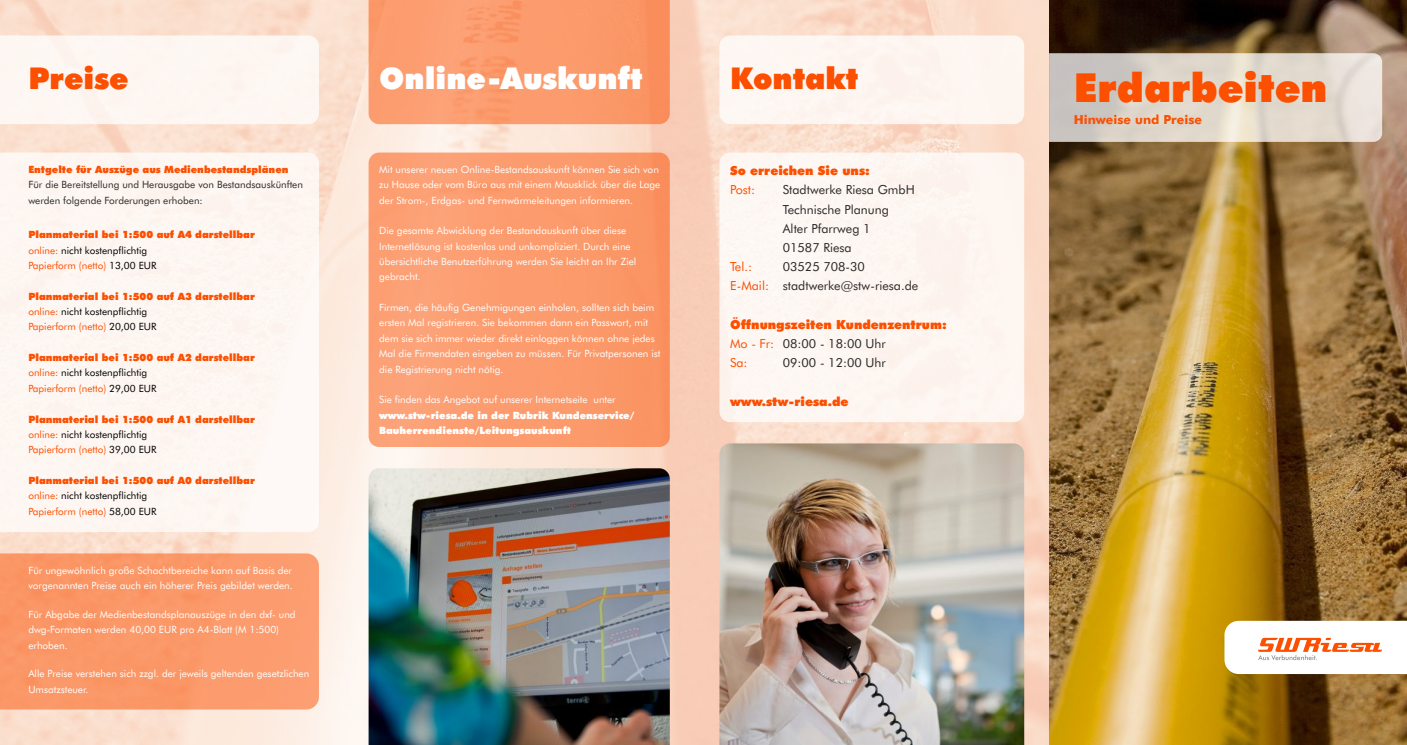
<style>
.page{position:relative;width:1407px;height:745px;background:#fff}
.page>*{position:absolute;margin:0;border:0;box-sizing:border-box;transform-origin:0 0}
.t1{font:900 40px "Futura BT";color:#fc4f00}
.t2{font:900 30px "Futura BT";color:#fff}
.t3{font:900 30px "Futura BT";color:#fc4f00}
.t4{font:12.5px/19.1px "Futura BT";color:#2b2929}
.t5{font:900 12.5px "Futura BT";color:#fc4f00}
.t6{font:12.5px/19.1px "Futura BT";color:#fc4f00}
.t7{font:700 12.5px "Futura BT";color:#fc4f00}
.t8{font:10px/15.4px "Futura BT";color:#fff}
.t9{font:900 10px/15.4px "Futura BT";color:#fc4f00}
.t10{font:10px/15.4px "Futura BT";color:#2b2929}
.t11{font:900 10px/15.4px "Futura BT";color:#fff}
.s1{font-weight:400}
.s2{font-weight:400;color:#000}
</style>
<div class="page">
<img style="left:0;top:0;width:1407px;height:744px">
<div style="left:0;top:35px;width:319px;height:89px;background:#fdf6f2"></div>
<div style="left:0;top:152px;width:319px;height:379px;background:#fdf6f2"></div>
<svg style="left:0;top:553px;width:319px;height:156px;background:#fb9869"></svg>
<div style="left:719px;top:35px;width:305px;height:89px;background:#fdf6f1;border-radius:11px"></div>
<div style="left:719px;top:152px;width:305px;height:270px;background:#fdf6f2;border-radius:11px"></div>
<svg style="left:1049px;top:53px;width:333px;height:89px;background:#dcd5cb"></svg>
<svg style="left:1224px;top:620px;width:183px;height:53px"></svg>
<img style="left:719px;top:443px;width:305px;height:301px">
<svg style="left:369px;top:0;width:301px;height:124px;background:#fb9a6b"></svg>
<div style="left:369px;top:152px;width:301px;height:294px;background:#fc9c6e;border-radius:11px"></div>
<img style="left:369px;top:468px;width:301px;height:276px">
<h2 class="t3" style="left:28px;top:66px;width:102px">Preise</h2>
<p class="t9" style="left:28px;top:162px;width:262px">Entgelte für Auszüge aus Medienbestandsplänen</p>
<p class="t10" style="left:28px;top:178px;width:276px">Für die Bereitstellung und Herausgabe von Bestandsauskünften werden folgende Forderungen erhoben:</p>
<p class="t9" style="left:28px;top:228px;width:228px">Planmaterial bei 1:500 auf A4 darstellbar <span class="s1">online:</span> <span class="s2">nicht kostenpflichtig<br></span><span class="s1">Papierform (netto)</span> <span class="s2">13,00 EUR</span></p>
<p class="t9" style="left:28px;top:289px;width:228px">Planmaterial bei 1:500 auf A3 darstellbar <span class="s1">online:</span> <span class="s2">nicht kostenpflichtig<br></span><span class="s1">Papierform (netto)</span> <span class="s2">20,00 EUR</span></p>
<p class="t9" style="left:28px;top:350px;width:228px">Planmaterial bei 1:500 auf A2 darstellbar <span class="s1">online:</span> <span class="s2">nicht kostenpflichtig<br></span><span class="s1">Papierform (netto)</span> <span class="s2">29,00 EUR</span></p>
<p class="t9" style="left:28px;top:412px;width:228px">Planmaterial bei 1:500 auf A1 darstellbar <span class="s1">online:</span> <span class="s2">nicht kostenpflichtig<br></span><span class="s1">Papierform (netto)</span> <span class="s2">39,00 EUR</span></p>
<p class="t9" style="left:28px;top:473px;width:228px">Planmaterial bei 1:500 auf A0 darstellbar <span class="s1">online:</span> <span class="s2">nicht kostenpflichtig<br></span><span class="s1">Papierform (netto)</span> <span class="s2">58,00 EUR</span></p>
<p class="t8" style="left:28px;top:563px;width:266px">Für ungewöhnlich große Schachtbereiche kann auf Basis der vorgenannten Preise auch ein höherer Preis gebildet werden.</p>
<p class="t8" style="left:28px;top:607px;width:269px">Für Abgabe der Medienbestandsplanauszüge in den dxf- und dwg-Formaten werden 40,00 EUR pro A4-Blatt (M 1:500) erhoben.</p>
<p class="t8" style="left:28px;top:666px;width:282px">Alle Preise verstehen sich zzgl. der jeweils geltenden gesetzlichen<br>Umsatzsteuer.</p>
<h2 class="t2" style="left:379px;top:66px;width:265px">Online-Auskunft</h2>
<p class="t8" style="left:379px;top:162px;width:283px">Mit unserer neuen Online-Bestandsauskunft können Sie sich von zu Hause oder vom Büro aus mit einem Mausklick über die Lage der Strom-, Erdgas- und Fernwärmeleitungen informieren.</p>
<p class="t8" style="left:379px;top:224px;width:259px">Die gesamte Abwicklung der Bestandauskunft über diese Internetlösung ist kostenlos und unkompliziert. Durch eine übersichtliche Benutzerführung werden Sie leicht an Ihr Ziel gebracht.</p>
<p class="t8" style="left:379px;top:300px;width:283px">Firmen, die häufig Genehmigungen einholen, sollten sich beim ersten Mal registrieren. Sie bekommen dann ein Passwort, mit dem sie sich immer wieder direkt einloggen können ohne jedes Mal die Firmendaten eingeben zu müssen. Für Privatpersonen ist die Registrierung nicht nötig.</p>
<p class="t8" style="left:379px;top:392px;width:238px">Sie finden das Angebot auf unserer Internetseite unter</p>
<p class="t11" style="left:379px;top:408px;width:257px">www.stw-riesa.de in der Rubrik Kundenservice/<br>Bauherrendienste/Leitungsauskunft</p>
<h2 class="t3" style="left:730px;top:66px;width:130px">Kontakt</h2>
<p class="t5" style="left:730px;top:166px;width:141px">So erreichen Sie uns:</p>
<p class="t6" style="left:730px;top:181px;width:27px">Post:</p>
<p class="t4" style="left:783px;top:181px;width:137px">Stadtwerke Riesa GmbH<br>Technische Planung<br>Alter Pfarrweg 1<br>01587 Riesa<br>03525 708-30 stadtwerke@stw-riesa.de</p>
<p class="t6" style="left:730px;top:258px;width:40px">Tel.:<br>E-Mail:</p>
<p class="t5" style="left:730px;top:319px;width:218px">Öffnungszeiten Kundenzentrum:</p>
<p class="t6" style="left:730px;top:335px;width:46px">Mo - Fr:<br>Sa:</p>
<p class="t5" style="left:730px;top:396px;width:120px">www.stw-riesa.de</p>
<p class="t4" style="left:783px;top:335px;width:104px">08:00 - 18:00 Uhr<br>09:00 - 12:00 Uhr</p>
<h1 class="t1" style="left:1074px;top:72px;width:255px">Erdarbeiten</h1>
<p class="t7" style="left:1074px;top:114px;width:130px">Hinweise und Preise</p>
</div>
